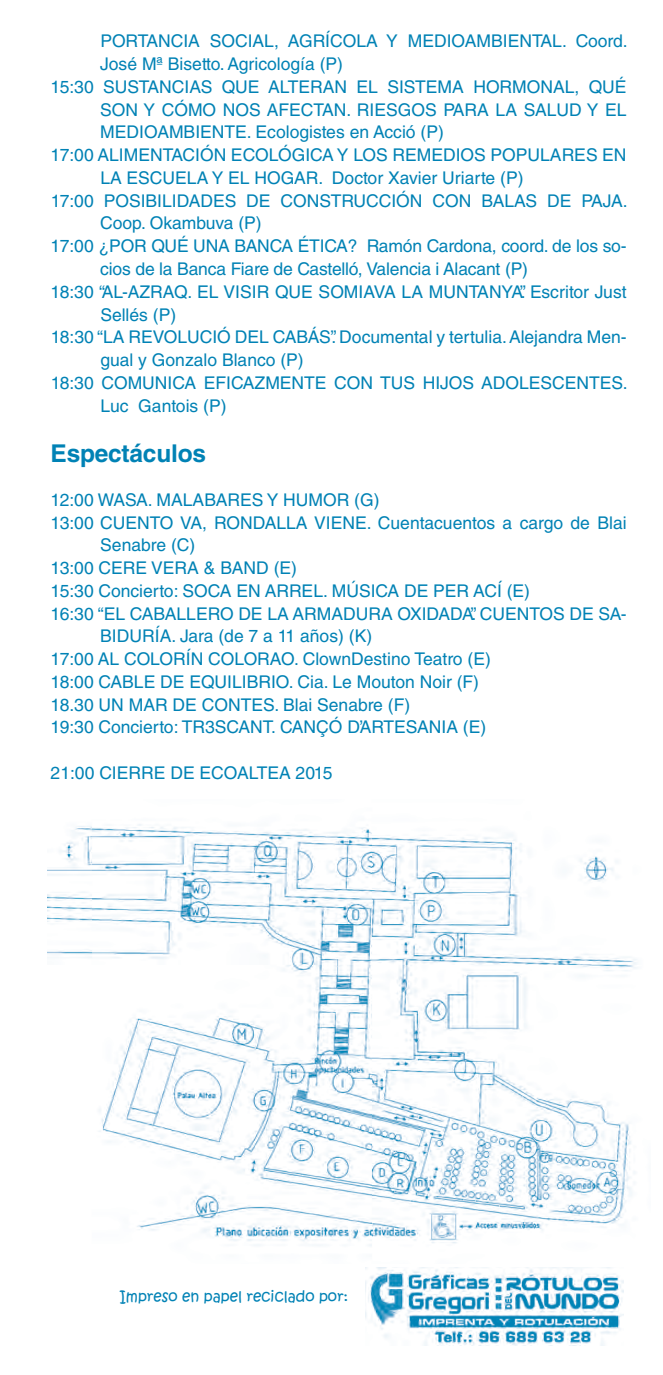
<style>
.page{position:relative;width:663px;height:1375px;background:#fff}
.page>*{position:absolute;margin:0;border:0;box-sizing:border-box;transform-origin:0 0}
.t1{font:700 24.5px "Helvetica LT Std";letter-spacing:-.01em;color:#0082b5}
.t2{font:17.5px "Helvetica LT Std";color:#0082b5}
.t3{font:14.88px "Kristen ITC";color:#0082b5}
</style>
<div class="page">
<img style="left:47px;top:824px;width:590px;height:422px">
<img style="left:366px;top:1267px;width:257px;height:78px">
<p class="t2" style="left:100px;top:31px;width:528px">PORTANCIA SOCIAL, AGRÍCOLA Y MEDIOAMBIENTAL. COORD.</p>
<p class="t2" style="left:100px;top:54px;width:244px">JOSÉ Mª BISETTO. AGRICOLOGÍA (P)</p>
<p class="t2" style="left:51px;top:76px;width:577px">15:30 SUSTANCIAS QUE ALTERAN EL SISTEMA HORMONAL, QUÉ</p>
<p class="t2" style="left:100px;top:99px;width:527px">SON Y CÓMO NOS AFECTAN . RIESGOS PARA LA SALUD Y EL</p>
<p class="t2" style="left:100px;top:122px;width:345px">MEDIOAMBIENTE. ECOLOGISTES EN ACCIÓ (P)</p>
<p class="t2" style="left:51px;top:145px;width:59px">17:00 ALIME</p>
<p class="t2" style="left:150px;top:145px;width:24px">NTACIÓ</p>
<p class="t2" style="left:213px;top:145px;width:24px">N ECOLÓGICA</p>
<p class="t2" style="left:337px;top:145px;width:29px">Y LOS</p>
<p class="t2" style="left:392px;top:145px;width:13px">REMEDIOS</p>
<p class="t2" style="left:490px;top:145px;width:50px">POPULARES</p>
<p class="t2" style="left:602px;top:145px;width:26px">EN</p>
<p class="t2" style="left:100px;top:167px;width:39px">LA ESCUELA</p>
<p class="t2" style="left:211px;top:167px;width:57px">YEL HOGAR</p>
<p class="t2" style="left:318px;top:167px;width:207px">. DOCTOR XAVIER U RIARTE (P)</p>
<p class="t2" style="left:51px;top:190px;width:578px">17:00 POSIBILIDADES DE CONSTRUCCIÓN CON BALAS DE PAJA.</p>
<p class="t2" style="left:100px;top:213px;width:163px">COOP. OKAMBUVA (P)</p>
<p class="t2" style="left:51px;top:236px;width:577px">17:00 ¿POR QUÉ UNA BANCA ÉTICA? RAMÓN CARDONA, COORD. DE LOS SO-</p>
<p class="t2" style="left:100px;top:258px;width:429px">CIOS DE LA BANCA FIARE DE CASTELLÓ, VALENCIA I ALACANT (P)</p>
<p class="t2" style="left:51px;top:281px;width:577px">18:30 “AL-AZRAQ. EL VISIR QUE SOMIAVA LA MUNTANYA”. ESCRITOR JUST</p>
<p class="t2" style="left:100px;top:304px;width:77px">SELLÉS (P)</p>
<p class="t2" style="left:51px;top:327px;width:577px">18:30 “LA REVOLUCIÓ DEL CABÁS”. DOCUMENTAL Y TERTULIA. ALEJANDRA MEN-</p>
<p class="t2" style="left:100px;top:349px;width:205px">GUAL Y GONZALO BLANCO (P)</p>
<p class="t2" style="left:51px;top:372px;width:578px">18:30 COMUN ICA EFICAZMENTE CON TUS HIJOS ADOLESCENTES.</p>
<p class="t2" style="left:100px;top:395px;width:128px">LUC GANTOIS (P)</p>
<p class="t1" style="left:51px;top:438px;width:157px">Espectáculos</p>
<p class="t2" style="left:51px;top:489px;width:330px">12:00 WASA. MALABARES Y HUMOR (G)</p>
<p class="t2" style="left:51px;top:512px;width:577px">13:00 CUENTO VA, RON DALLA VIEN E. CUENTACUENTOS A CARGO DE BLAI</p>
<p class="t2" style="left:100px;top:535px;width:96px">SENABRE (C)</p>
<p class="t2" style="left:51px;top:557px;width:248px">13:00 CERE VERA &amp; BAND (E)</p>
<p class="t2" style="left:51px;top:580px;width:145px">15:30 CONCIERTO: SOCA</p>
<p class="t2" style="left:236px;top:580px;width:41px">EN ARREL</p>
<p class="t2" style="left:323px;top:580px;width:208px">. MÚSICA DE PER ACÍ (E)</p>
<p class="t2" style="left:51px;top:603px;width:577px">16:30 “EL CABALLERO DE LA ARMADURA OXIDADA”. CUENTOS DE SA-</p>
<p class="t2" style="left:100px;top:626px;width:273px">BIDURÍA. JARA (DE 7 A 11 AÑOS) (K)</p>
<p class="t2" style="left:51px;top:648px;width:441px">17:00 AL COLORÍN COLORAO. CLOWNDESTINO TEATRO (E)</p>
<p class="t2" style="left:51px;top:671px;width:430px">18:00 CABLE DE EQUILIBRIO. CIA. LE MOUTON NOIR (F)</p>
<p class="t2" style="left:51px;top:694px;width:92px">18.30 UN MAR</p>
<p class="t2" style="left:172px;top:694px;width:81px">DE CONTES</p>
<p class="t2" style="left:274px;top:694px;width:137px">. BLAI SENABRE (F)</p>
<p class="t2" style="left:51px;top:717px;width:177px">19:30 CONCIERTO: TR3SCA</p>
<p class="t2" style="left:250px;top:717px;width:238px">NT. CAN ÇÓ D’ARTESAN IA (E)</p>
<p class="t2" style="left:51px;top:762px;width:161px">21:00 CIERRE DE ECOALTEA</p>
<p class="t2" style="left:295px;top:762px;width:38px">2015</p>
<p class="t3" style="left:120px;top:1285px;width:230px">Impreso en papel reciclado por:</p>
</div>
